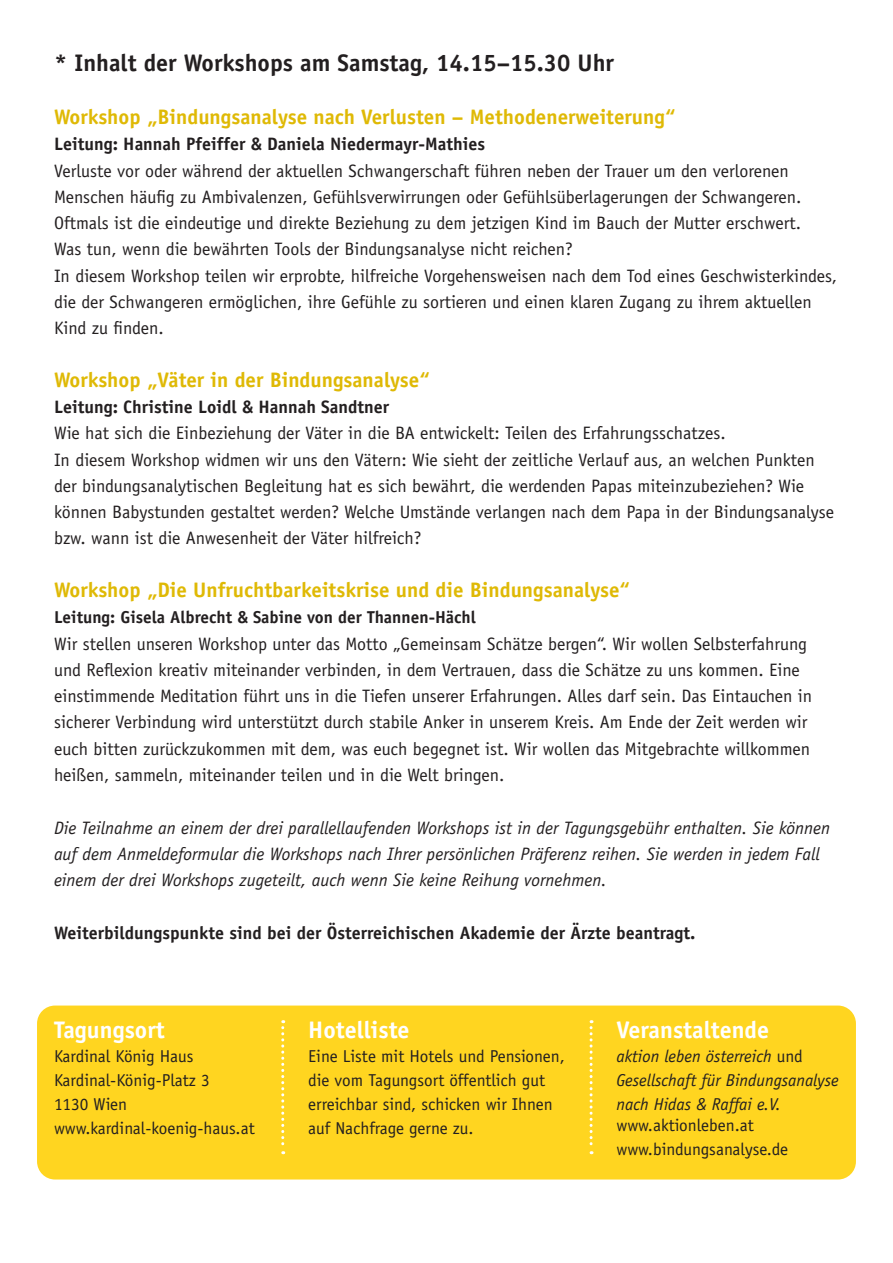
<style>
.page{position:relative;width:893px;height:1263px;background:#fff}
.page>*{position:absolute;margin:0;border:0;box-sizing:border-box;transform-origin:0 0}
.t1{font:700 24px "Officina Sans Std";color:#231f20}
.Titel_1{font:700 24px "Officina Sans Std";color:#fff}
.Fließtext{font:700 24px "Officina Sans Std";color:#fff}
.t2{font:700 21px "Officina Sans Std";color:#dfb905}
.t3{font:18px/26.2px "Officina Sans Std";color:#231f20}
.t4{font:italic 18px/26.2px "Officina Sans Std";color:#231f20}
.t5{font:700 18px "Officina Sans Std";color:#231f20}
.Fließtext-2{font:17.25px/24px "Officina Sans Std";color:#231f20}
.Aufzählung{font:italic 17.25px/24px "Officina Sans Std";color:#231f20}
.t6{font:700 17.25px "Officina Sans Std";color:#231f20}
.Aufzählung-2{font:17.25px "Officina Sans Std";color:#231f20}
.s1{font-style:normal}
</style>
<div class="page">
<div style="left:37px;top:1005px;width:819px;height:174px;background:#ffd520;border-radius:18px"></div>
<svg style="left:590px;top:1020px;width:3px;height:134px"></svg>
<svg style="left:281px;top:1020px;width:3px;height:134px"></svg>
<p class="t1" style="left:54px;top:48px;width:562px">* Inhalt der Workshops am Samstag, 14.15–15.30 Uhr</p>
<p class="t2" style="left:54px;top:104px;width:623px">Workshop „Bindungsanalyse nach Verlusten – Methodenerweiterung“</p>
<p class="t5" style="left:54px;top:133px;width:433px">Leitung: Hannah Pfeiffer &amp; Daniela Niedermayr-Mathies</p>
<p class="t3" style="left:54px;top:157px;width:736px">Verluste vor oder während der aktuellen Schwangerschaft führen neben der Trauer um den verlorenen</p>
<p class="t3" style="left:54px;top:184px;width:749px">Menschen häufig zu Ambivalenzen, Gefühlsverwirrungen oder Gefühlsüberlagerungen der Schwangeren.<br>Oftmals ist die eindeutige und direkte Beziehung zu dem jetzigen Kind im Bauch der Mutter erschwert.</p>
<p class="t3" style="left:54px;top:236px;width:520px">Was tun, wenn die bewährten Tools der Bindungsanalyse nicht reichen?</p>
<p class="t3" style="left:54px;top:262px;width:784px">In diesem Workshop teilen wir erprobte, hilfreiche Vorgehensweisen nach dem Tod eines Geschwisterkindes, die der Schwangeren ermöglichen, ihre Gefühle zu sortieren und einen klaren Zugang zu ihrem aktuellen<br>Kind zu finden.</p>
<p class="t2" style="left:54px;top:366px;width:377px">Workshop „Väter in der Bindungsanalyse“</p>
<p class="t5" style="left:54px;top:396px;width:337px">Leitung: Christine Loidl &amp; Hannah Sandtner</p>
<p class="t3" style="left:54px;top:420px;width:673px">Wie hat sich die Einbeziehung der Väter in die BA entwickelt: Teilen des Erfahrungsschatzes.</p>
<p class="t3" style="left:54px;top:446px;width:782px">In diesem Workshop widmen wir uns den Vätern: Wie sieht der zeitliche Verlauf aus, an welchen Punkten der bindungsanalytischen Begleitung hat es sich bewährt, die werdenden Papas miteinzubeziehen? Wie können Babystunden gestaltet werden? Welche Umstände verlangen nach dem Papa in der Bindungsanalyse bzw. wann ist die Anwesenheit der Väter hilfreich?</p>
<p class="t2" style="left:54px;top:577px;width:577px">Workshop „Die Unfruchtbarkeitskrise und die Bindungsanalyse“</p>
<p class="t6" style="left:54px;top:607px;width:423px">Leitung: Gisela Albrecht &amp; Sabine von der Thannen-Hächl</p>
<p class="t3" style="left:54px;top:630px;width:755px">Wir stellen unseren Workshop unter das Motto „Gemeinsam Schätze bergen“. Wir wollen Selbsterfahrung und Reflexion kreativ miteinander verbinden, in dem Vertrauen, dass die Schätze zu uns kommen. Eine</p>
<p class="t3" style="left:54px;top:683px;width:759px">einstimmende Meditation führt uns in die Tiefen unserer Erfahrungen. Alles darf sein. Das Eintauchen in</p>
<p class="t3" style="left:54px;top:709px;width:758px">sicherer Verbindung wird unterstützt durch stabile Anker in unserem Kreis. Am Ende der Zeit werden wir euch bitten zurückzukommen mit dem, was euch begegnet ist. Wir wollen das Mitgebrachte willkommen heißen, sammeln, miteinander teilen und in die Welt bringen.</p>
<p class="t4" style="left:54px;top:814px;width:777px">Die Teilnahme an einem der drei parallellaufenden Workshops ist in der Tagungsgebühr enthalten. Sie können auf dem Anmeldeformular die Workshops nach Ihrer persönlichen Präferenz reihen. Sie werden in jedem Fall einem der drei Workshops zugeteilt, auch wenn Sie keine Reihung vornehmen.</p>
<p class="t5" style="left:54px;top:921px;width:643px">Weiterbildungspunkte sind bei der Österreichischen Akademie der Ärzte beantragt.</p>
<p class="Titel_1" style="left:54px;top:1014px;width:112px">Tagungsort</p>
<p class="Fließtext-2" style="left:54px;top:1044px;width:141px">Kardinal König Haus</p>
<p class="Fließtext-2" style="left:54px;top:1068px;width:157px">Kardinal-König-Platz 3</p>
<p class="Fließtext-2" style="left:54px;top:1092px;width:75px">1130 Wien</p>
<p class="Fließtext-2" style="left:54px;top:1116px;width:202px">www.kardinal-koenig-haus.at</p>
<p class="Fließtext" style="left:308px;top:1014px;width:103px">Hotelliste</p>
<p class="Fließtext-2" style="left:308px;top:1044px;width:258px">Eine Liste mit Hotels und Pensionen, die vom Tagungsort öffentlich gut</p>
<p class="Fließtext-2" style="left:308px;top:1092px;width:246px">erreichbar sind, schicken wir Ihnen</p>
<p class="Fließtext-2" style="left:308px;top:1116px;width:167px">auf Nachfrage gerne zu.</p>
<p class="Titel_1" style="left:617px;top:1014px;width:154px">Veranstaltende</p>
<p class="Aufzählung" style="left:617px;top:1044px;width:188px">aktion leben österreich <span class="s1">und</span></p>
<p class="Aufzählung" style="left:617px;top:1068px;width:224px">Gesellschaft für Bindungsanalyse nach Hidas &amp; Raffai e.V.</p>
<p class="Aufzählung-2" style="left:617px;top:1115px;width:139px">www.aktionleben.at</p>
<p class="Aufzählung-2" style="left:617px;top:1139px;width:173px">www.bindungsanalyse.de</p>
</div>
